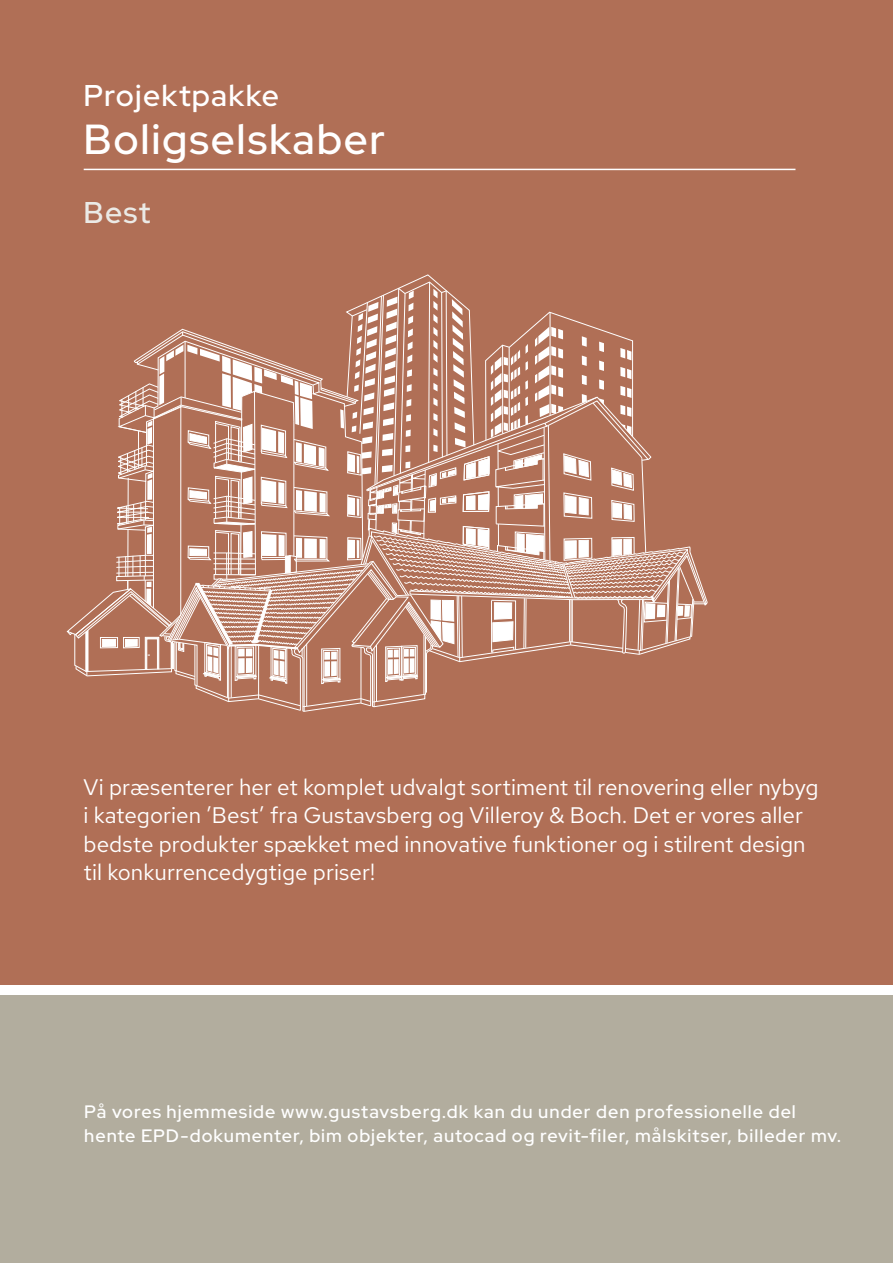
<style>
.page{position:relative;width:893px;height:1263px;background:#fff}
.page>*{position:absolute;margin:0;border:0;box-sizing:border-box;transform-origin:0 0}
.t1{font:600 42px "Red Hat Display";letter-spacing:.04em;color:#fff}
.t2{font:600 30px "Red Hat Display";letter-spacing:.04em;color:#fff}
.t3{font:600 30px "Red Hat Display";color:#ebeae6}
.t4{font:22.5px/28.5px "Red Hat Text";color:#fff}
.t5{font:600 18px/24px "Red Hat Display";letter-spacing:.055em;color:#fff}
</style>
<div class="page">
<div style="left:0;top:0;width:893px;height:984px;background:#b06f56"></div>
<svg style="left:67px;top:274px;width:641px;height:438px"></svg>
<hr style="left:84px;top:169px;width:711px;height:1px;background:#fff">
<div style="left:0;top:995px;width:893px;height:268px;background:#b2ad9e"></div>
<p class="t2" style="left:84px;top:76px;width:197px">Projektpakke</p>
<p class="t1" style="left:84px;top:112px;width:303px">Boligselskaber</p>
<p class="t3" style="left:84px;top:193px;width:68px">Best</p>
<p class="t4" style="left:84px;top:772px;width:737px">Vi præsenterer her et komplet udvalgt sortiment til renovering eller nybyg i kategorien ’Best’ fra Gustavsberg og Villeroy &amp; Boch. Det er vores aller bedste produkter spækket med innovative funktioner og i stilrent design til konkurrencedygtige priser!</p>
<p class="t5" style="left:84px;top:1099px;width:759px">På vores hjemmeside www.gustavsberg.dk kan du under den professionelle del hente EPD-dokumenter, bim objekter, autocad og revit-filer, målskitser, billeder mv.</p>
</div>
